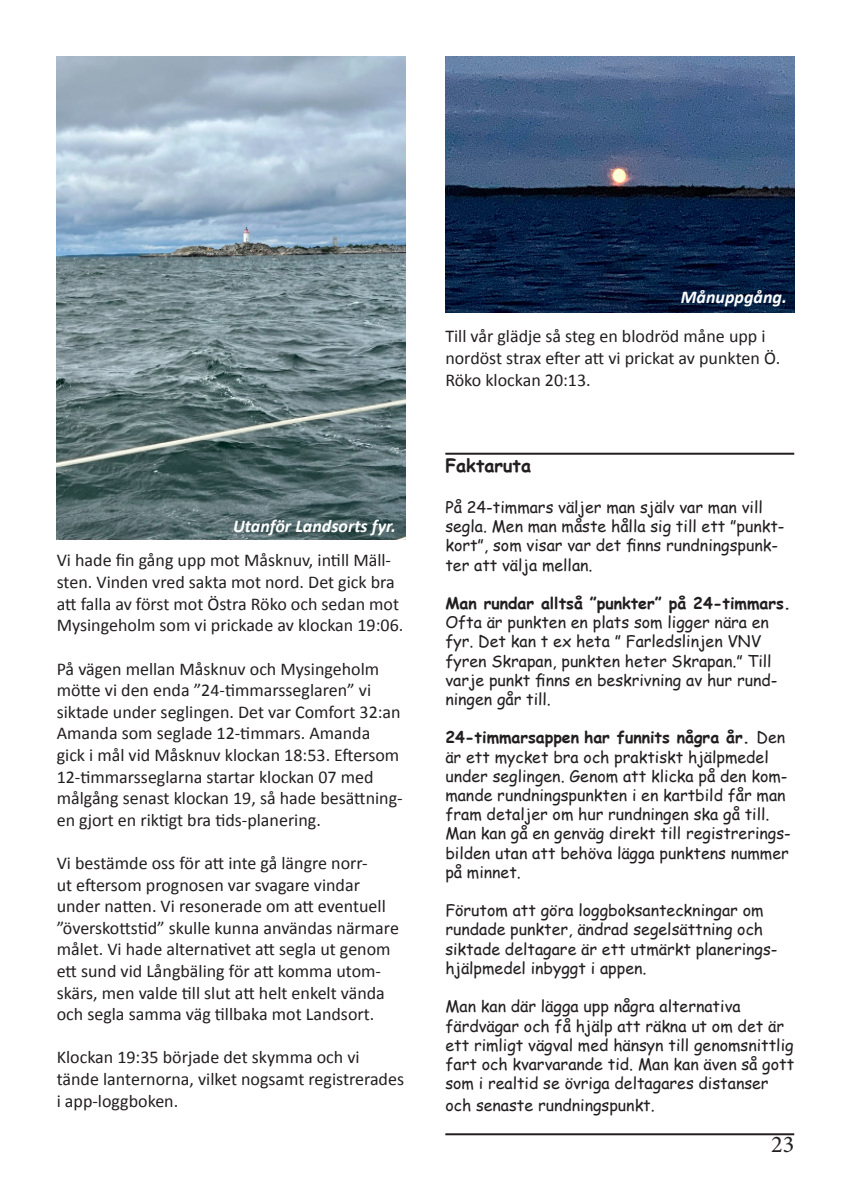
<style>
.page{position:relative;width:851px;height:1191px;background:#fff}
.page>*{position:absolute;margin:0;border:0;box-sizing:border-box;transform-origin:0 0}
.t1{font:24px "Minion Pro";color:#231f20}
.t2{font:18px/21.6px "Calibri";color:#231f20}
.t3{font:italic 700 18px "Calibri";color:#fff}
.t4{font:700 18px "Comic Sans MS";color:#231f20}
.t5{font:16px/19.2px "Comic Sans MS";color:#231f20}
.s1{font-weight:700}
</style>
<div class="page">
<img style="left:57px;top:57px;width:348px;height:483px">
<img style="left:445px;top:57px;width:349px;height:256px">
<hr style="left:445px;top:1133px;width:349px;height:2px;background:#231f20">
<hr style="left:445px;top:453px;width:349px;height:2px;background:#231f20">
<p class="t3" style="left:233px;top:514px;width:164px">Utanför Landsorts fyr.</p>
<p class="t2" style="left:57px;top:550px;width:348px">Vi hade fin gång upp mot Måsknuv, intill Mäll&shy;sten. Vinden vred sakta mot nord. Det gick bra att falla av först mot Östra Röko och sedan mot Mysingeholm som vi prickade av klockan 19:06.</p>
<p class="t2" style="left:57px;top:658px;width:347px">På vägen mellan Måsknuv och Mysingeholm mötte vi den enda ”24-timmarsseglaren” vi siktade under seglingen. Det var Comfort 32:an Amanda som seglade 12-timmars. Amanda gick i mål vid Måsknuv klockan 18:53. Eftersom 12-timmarsseglarna startar klockan 07 med målgång senast klockan 19, så hade besättning&shy;en gjort en riktigt bra tids-planering.</p>
<p class="t2" style="left:57px;top:852px;width:343px">Vi bestämde oss för att inte gå längre norr-<br>ut eftersom prognosen var svagare vindar under natten. Vi resonerade om att eventuell ”överskottstid” skulle kunna användas närmare målet. Vi hade alternativet att segla ut genom ett sund vid Långbäling för att komma utom&shy;skärs, men valde till slut att helt enkelt vända och segla samma väg tillbaka mot Landsort.</p>
<p class="t2" style="left:57px;top:1046px;width:349px">Klockan 19:35 började det skymma och vi tände lanternorna, vilket nogsamt registrerades i app-loggboken.</p>
<p class="t3" style="left:680px;top:285px;width:108px">Månuppgång.</p>
<p class="t2" style="left:445px;top:326px;width:336px">Till vår glädje så steg en blodröd måne upp i nordöst strax efter att vi prickat av punkten Ö.<br>Röko klockan 20:13.</p>
<p class="t4" style="left:445px;top:452px;width:87px">Faktaruta</p>
<p class="t5" style="left:445px;top:497px;width:340px">På 24-timmars väljer man själv var man vill segla. Men man måste hålla sig till ett ”punkt&shy;kort”, som visar var det finns rundningspunk&shy;ter att välja mellan.</p>
<p class="t5" style="left:445px;top:593px;width:347px"><span class="s1">Man rundar alltså ”punkter” på 24-timmars.<br></span>Ofta är punkten en plats som ligger nära en fyr. Det kan t ex heta ” Farledslinjen VNV fyren Skrapan, punkten heter Skrapan.” Till varje punkt finns en beskrivning av hur rund&shy;ningen går till.</p>
<p class="t5" style="left:445px;top:727px;width:347px"><span class="s1">24-timmarsappen har funnits några år.</span> Den är ett mycket bra och praktiskt hjälpmedel under seglingen. Genom att klicka på den kom&shy;mande rundningspunkten i en kartbild får man fram detaljer om hur rundningen ska gå till.<br>Man kan gå en genväg direkt till registrerings&shy;bilden utan att behöva lägga punktens nummer på minnet.</p>
<p class="t5" style="left:445px;top:900px;width:333px">Förutom att göra loggboksanteckningar om rundade punkter, ändrad segelsättning och siktade deltagare är ett utmärkt planerings&shy;hjälpmedel inbyggt i appen.</p>
<p class="t5" style="left:445px;top:996px;width:350px">Man kan där lägga upp några alternativa färdvägar och få hjälp att räkna ut om det är ett rimligt vägval med hänsyn till genomsnittlig fart och kvarvarande tid. Man kan även så gott som i realtid se övriga deltagares distanser</p>
<p class="t5" style="left:445px;top:1094px;width:211px">och senaste rundningspunkt.</p>
<h1 class="t1" style="left:771px;top:1128px;width:25px">23</h1>
</div>
